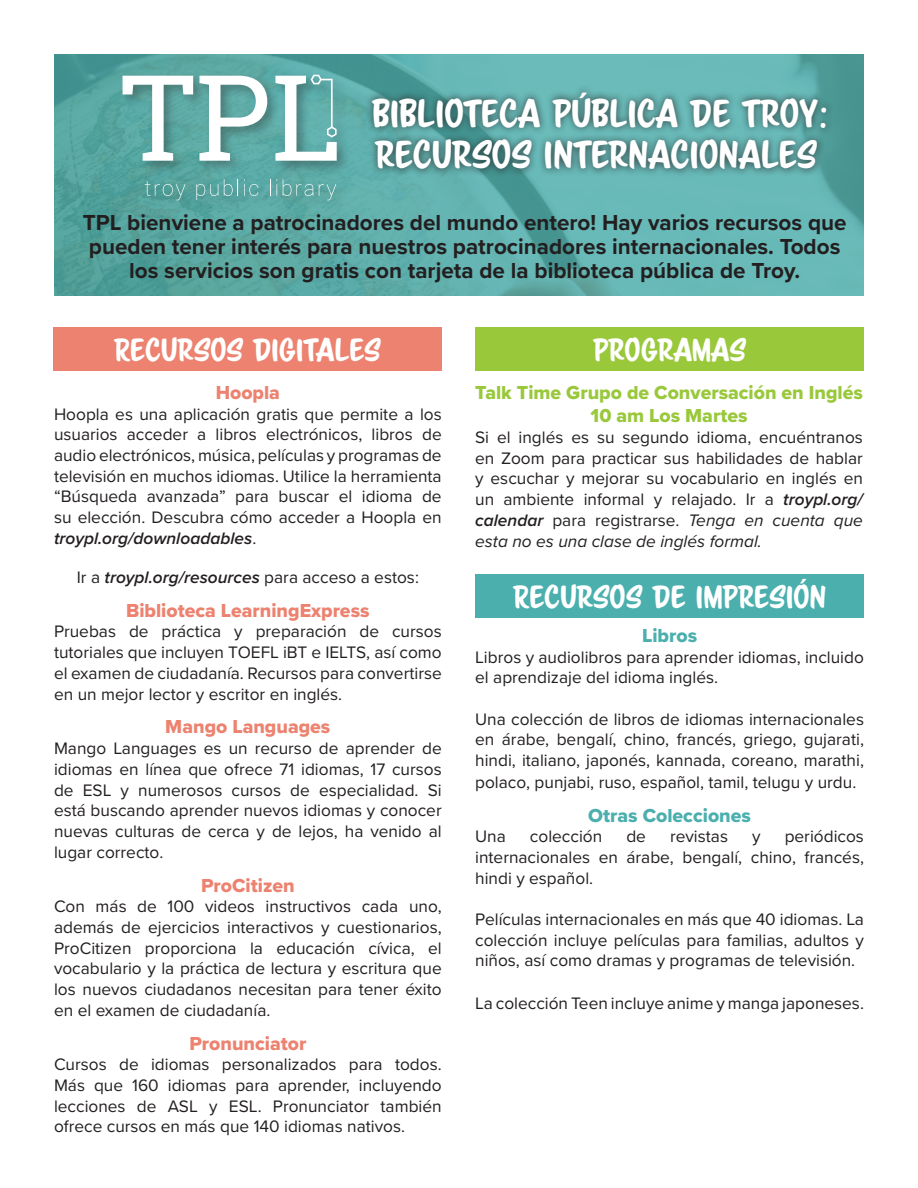
<style>
.page{position:relative;width:918px;height:1188px;background:#fff}
.page>*{position:absolute;margin:0;border:0;box-sizing:border-box;transform-origin:0 0}
.t1{font:34.5px/41.4px "Scriptorama Markdown JF";color:#fff}
.t2{font:28.5px "Scriptorama Markdown JF";color:#fff}
.t3{font:700 22.5px/24px "Proxima Nova";color:#231f20;text-align:center}
.t4{font:19.5px "Proxima Nova Extrabld";color:#ec826f}
.t5{font:19.5px/23.4px "Proxima Nova Extrabld";color:#99c83b;text-align:center}
.t6{font:19.5px "Proxima Nova Extrabld";color:#4aafad}
.t7{font:17.25px/20.7px "Proxima Nova";color:#231f20;text-align:justify}
.s1{font-weight:600;font-style:italic}
.s2{font-style:italic}
</style>
<div class="page">
<div style="left:475px;top:575px;width:389px;height:43px;background:#4aafad"></div>
<svg style="left:54px;top:54px;width:810px;height:242px;background:#5dadaa"></svg>
<div style="left:118px;top:71px;width:233px;height:143px;background:#231f20;opacity:.36"></div>
<svg style="left:123px;top:76px;width:70px;height:85px"></svg>
<svg style="left:199px;top:76px;width:68px;height:85px"></svg>
<svg style="left:145px;top:181px;width:40px;height:19px"></svg>
<svg style="left:196px;top:184px;width:22px;height:16px"></svg>
<svg style="left:224px;top:179px;width:34px;height:17px"></svg>
<svg style="left:270px;top:179px;width:1px;height:17px"></svg>
<svg style="left:277px;top:179px;width:59px;height:21px"></svg>
<svg style="left:275px;top:75px;width:62px;height:86px"></svg>
<div style="left:53px;top:327px;width:389px;height:44px;background:#ec826f"></div>
<div style="left:475px;top:327px;width:389px;height:44px;background:#99c83b"></div>
<div style="left:364px;top:85px;width:470px;height:92px;background:#231f20;opacity:.75"></div>
<p class="t1" style="left:372px;top:93px;width:458px">BIBLIOTECA PÚBLICA DE TROY:<br>RECURSOS INTERNACIONALES</p>
<p class="t3" style="left:83px;top:210px;width:766px">TPL bienviene a patrocinadores del mundo entero! Hay varios recursos que pueden tener interés para nuestros patrocinadores internacionales. Todos los servicios son gratis con tarjeta de la biblioteca pública de Troy.</p>
<p class="t2" style="left:114px;top:331px;width:269px">RECURSOS DIGITALES</p>
<p class="t2" style="left:593px;top:331px;width:154px">PROGRAMAS</p>
<p class="t4" style="left:216px;top:378px;width:66px">Hoopla</p>
<p class="t7" style="left:54px;top:403px;width:389px">Hoopla es una aplicación gratis que permite a los usuarios acceder a libros electrónicos, libros de audio electrónicos, música, películas y programas de televisión en muchos idiomas. Utilice la herramienta “Búsqueda avanzada” para buscar el idioma de su elección. Descubra cómo acceder a Hoopla en <span class="s1">troypl.org/downloadables</span>.</p>
<p class="t7" style="left:77px;top:566px;width:344px">Ir a <span class="s1">troypl.org/resources</span> para acceso a estos:</p>
<p class="t4" style="left:126px;top:596px;width:245px">Biblioteca LearningExpress</p>
<p class="t7" style="left:54px;top:621px;width:389px">Pruebas de práctica y preparación de cursos tutoriales que incluyen TOEFL iBT e IELTS, así como el examen de ciudadanía. Recursos para convertirse en un mejor lector y escritor en inglés.</p>
<p class="t4" style="left:165px;top:712px;width:167px">Mango Languages</p>
<p class="t7" style="left:54px;top:737px;width:389px">Mango Languages es un recurso de aprender de idiomas en línea que ofrece 71 idiomas, 17 cursos de ESL y numerosos cursos de especialidad. Si está buscando aprender nuevos idiomas y conocer nuevas culturas de cerca y de lejos, ha venido al lugar correcto.</p>
<p class="t4" style="left:201px;top:871px;width:95px">ProCitizen</p>
<p class="t7" style="left:54px;top:895px;width:389px">Con más de 100 videos instructivos cada uno, además de ejercicios interactivos y cuestionarios, ProCitizen proporciona la educación cívica, el vocabulario y la práctica de lectura y escritura que los nuevos ciudadanos necesitan para tener éxito en el examen de ciudadanía.</p>
<p class="t4" style="left:189px;top:1029px;width:118px">Pronunciator</p>
<p class="t7" style="left:54px;top:1054px;width:389px">Cursos de idiomas personalizados para todos.<br>Más que 160 idiomas para aprender, incluyendo lecciones de ASL y ESL. Pronunciator también ofrece cursos en más que 140 idiomas nativos.</p>
<p class="t5" style="left:475px;top:380px;width:389px">Talk Time Grupo de Conversación en Inglés<br>10 am Los Martes</p>
<p class="t7" style="left:475px;top:426px;width:389px">Si el inglés es su segundo idioma, encuéntranos en Zoom para practicar sus habilidades de hablar y escuchar y mejorar su vocabulario en inglés en un ambiente informal y relajado. Ir a <span class="s1">troypl.org/ calendar</span> para registrarse. <span class="s2">Tenga en cuenta que esta no es una clase de inglés formal.</span></p>
<p class="t2" style="left:513px;top:578px;width:315px">RECURSOS DE IMPRESIÓN</p>
<p class="t6" style="left:642px;top:621px;width:57px">Libros</p>
<p class="t7" style="left:475px;top:646px;width:390px">Libros y audiolibros para aprender idiomas, incluido el aprendizaje del idioma inglés.</p>
<p class="t7" style="left:475px;top:708px;width:390px">Una colección de libros de idiomas internacionales en árabe, bengalí, chino, francés, griego, gujarati, hindi, italiano, japonés, kannada, coreano, marathi, polaco, punjabi, ruso, español, tamil, telugu y urdu.</p>
<p class="t6" style="left:588px;top:800px;width:164px">Otras Colecciones</p>
<p class="t7" style="left:475px;top:825px;width:32px">Una</p>
<p class="t7" style="left:530px;top:825px;width:74px">colección</p>
<p class="t7" style="left:626px;top:825px;width:21px">de</p>
<p class="t7" style="left:670px;top:825px;width:59px">revistas</p>
<p class="t7" style="left:752px;top:825px;width:10px">y</p>
<p class="t7" style="left:475px;top:825px;width:390px;text-indent:310px">periódicos internacionales en árabe, bengalí, chino, francés, hindi y español.</p>
<p class="t7" style="left:475px;top:908px;width:390px">Películas internacionales en más que 40 idiomas. La colección incluye películas para familias, adultos y niños, así como dramas y programas de televisión.</p>
<p class="t7" style="left:475px;top:992px;width:390px">La colección Teen incluye anime y manga japoneses.</p>
</div>
